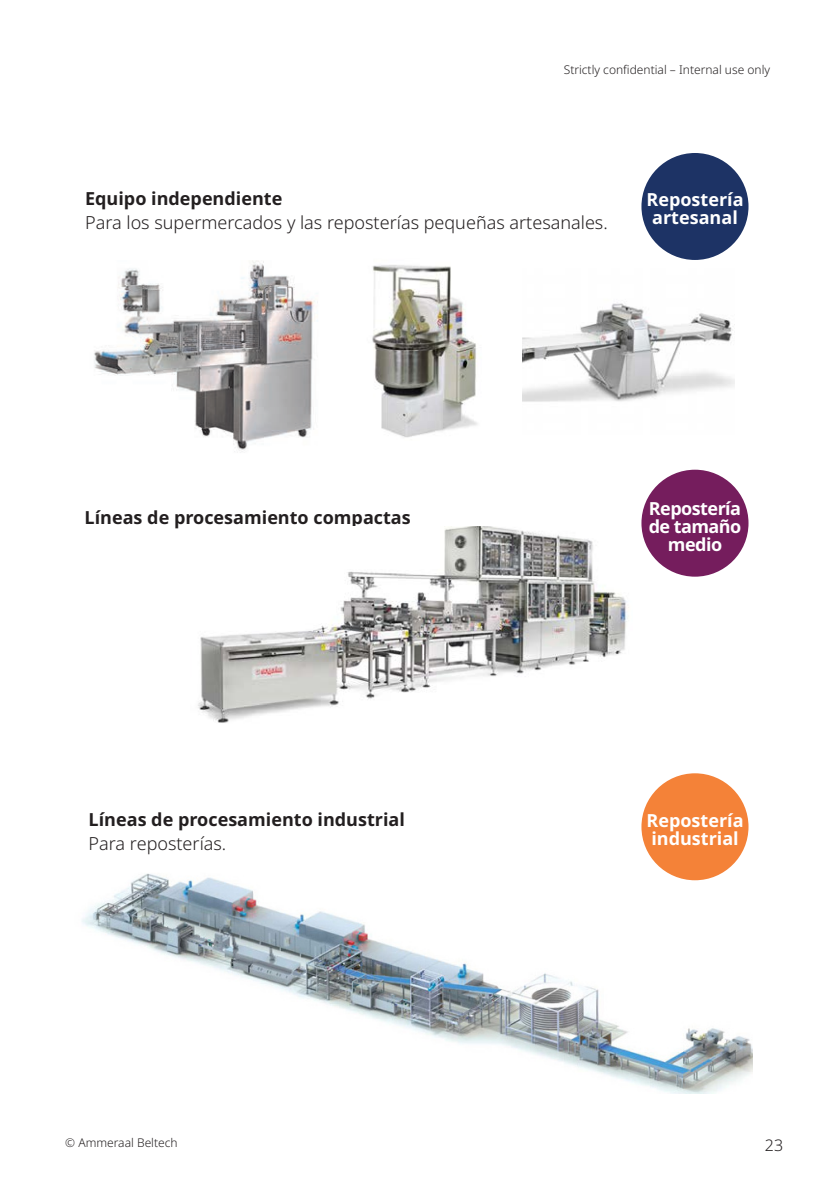
<style>
.page{position:relative;width:840px;height:1191px;background:#fff}
.page>*{position:absolute;margin:0;border:0;box-sizing:border-box;transform-origin:0 0}
.t1{font:700 18px "Noto Sans";color:#231f20}
.t2{font:300 18px "Noto Sans";color:#231f20}
.t3{font:700 18px/18px "Noto Sans";color:#fff}
.t4{font:700 18px/18px "Noto Sans";letter-spacing:-.03em;color:#fff;text-align:center}
.t5{font:300 16px "Noto Sans";color:#231f20}
.t6{font:300 12px "Noto Sans";color:#231f20}
</style>
<div class="page">
<img style="left:82px;top:873px;width:670px;height:220px">
<img style="left:198px;top:526px;width:431px;height:197px">
<img style="left:94px;top:260px;width:224px;height:192px">
<img style="left:522px;top:303px;width:212px;height:99px">
<img style="left:372px;top:265px;width:106px;height:173px">
<div style="left:639px;top:151px;width:110px;height:110px;background:#1d3365;border-radius:50%"></div>
<div style="left:638px;top:150px;width:113px;height:113px;border:3px solid #fff;border-radius:50%"></div>
<div style="left:639px;top:468px;width:110px;height:110px;background:#751d5d;border-radius:50%"></div>
<div style="left:638px;top:466px;width:113px;height:114px;border:3px solid #fff;border-radius:50%"></div>
<div style="left:639px;top:771px;width:110px;height:111px;background:#f48238;border-radius:50%"></div>
<div style="left:638px;top:770px;width:113px;height:113px;border:3px solid #fff;border-radius:50%"></div>
<p class="t6" style="left:563px;top:61px;width:208px">Strictly confidential – Internal use only</p>
<p class="t1" style="left:85px;top:186px;width:199px">Equipo independiente</p>
<p class="t2" style="left:85px;top:210px;width:524px">Para los supermercados y las reposterías pequeñas artesanales.</p>
<p class="t3" style="left:646px;top:191px;width:98px">Repostería</p>
<p class="t3" style="left:652px;top:209px;width:87px">artesanal</p>
<p class="t3" style="left:646px;top:192px;width:101px">Middle size</p>
<p class="t3" style="left:665px;top:210px;width:64px">bakery</p>
<p class="t1" style="left:84px;top:504px;width:327px">Líneas de procesamiento compactas</p>
<p class="t1" style="left:89px;top:807px;width:317px">Líneas de procesamiento industrial</p>
<p class="t2" style="left:89px;top:831px;width:139px">Para reposterías.</p>
<p class="t4" style="left:648px;top:499px;width:94px">Repostería</p>
<p class="t4" style="left:648px;top:517px;width:94px">de tamaño medio</p>
<p class="t3" style="left:646px;top:812px;width:98px">Repostería industrial</p>
<p class="t6" style="left:65px;top:1134px;width:114px">© Ammeraal Beltech</p>
<p class="t5" style="left:764px;top:1134px;width:20px">23</p>
</div>
